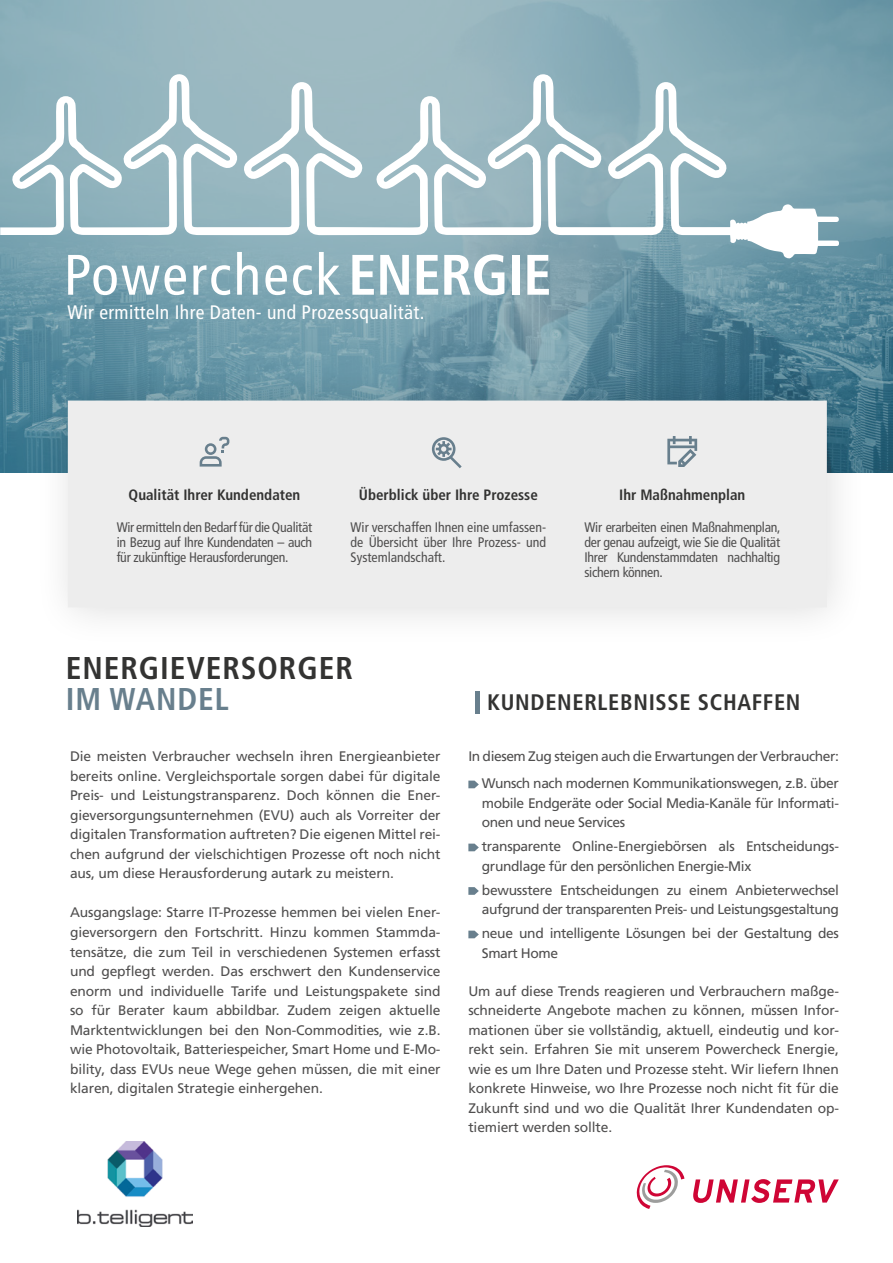
<style>
.page{position:relative;width:893px;height:1263px;background:#fff}
.page>*{position:absolute;margin:0;border:0;box-sizing:border-box;transform-origin:0 0}
.t1{font:condensed 57px "Frutiger LT Com";letter-spacing:.04em;color:#fff}
.t2{font:700 condensed 31.5px "Frutiger LT Com";letter-spacing:.03em;color:#333332}
.t3{font:700 condensed 31.5px "Frutiger LT Com";letter-spacing:.03em;color:#687f8d}
.t4{font:700 condensed 22.5px "Frutiger LT Com";letter-spacing:.03em;color:#333332}
.t5{font:condensed 19.5px "Frutiger LT Com";letter-spacing:.02em;color:#fff}
.t6{font:700 condensed 15px "Frutiger LT Com";color:#333332}
.t7{font:13.8px/19.5px "Frutiger LT Com";letter-spacing:-.03em;color:#504f4f}
.t8{font:condensed 13.8px/15px "Frutiger LT Com";letter-spacing:-.02em;color:#504f4f;text-align:justify}
.s1{font-weight:700}
</style>
<div class="page">
<svg style="left:693px;top:1179px;width:146px;height:24px"></svg>
<svg style="left:637px;top:1165px;width:47px;height:44px"></svg>
<hr style="left:475px;top:691px;width:4px;height:23px;background:#687f8d">
<svg style="left:468px;top:781px;width:11px;height:7px"></svg>
<svg style="left:468px;top:844px;width:11px;height:7px"></svg>
<svg style="left:468px;top:887px;width:11px;height:8px"></svg>
<svg style="left:468px;top:931px;width:11px;height:7px"></svg>
<img style="left:78px;top:1142px;width:115px;height:84px">
<svg style="left:0;top:0;width:893px;height:472px;background:#769fad"></svg>
<svg style="left:0;top:72px;width:839px;height:186px"></svg>
<div style="left:33px;top:365px;width:835px;height:283px;background:#000;opacity:.13"></div>
<div style="left:68px;top:401px;width:759px;height:206px;background:#ededed"></div>
<svg style="left:200px;top:437px;width:29px;height:30px"></svg>
<svg style="left:432px;top:437px;width:30px;height:31px"></svg>
<svg style="left:667px;top:436px;width:30px;height:31px"></svg>
<h1 class="t1" style="left:64px;top:242px;width:489px">Powercheck<span class="s1">ENERGIE</span></h1>
<h3 class="t5" style="left:68px;top:301px;width:358px">Wir ermitteln Ihre Daten- und Prozessqualität.</h3>
<p class="t6" style="left:129px;top:486px;width:173px">Qualität Ihrer Kundendaten</p>
<p class="t8" style="left:117px;top:519px;width:197px">Wir ermitteln den Bedarf für die Qualität in Bezug auf Ihre Kundendaten – auch für zukünftige Herausforderungen.</p>
<p class="t6" style="left:359px;top:486px;width:180px">Überblick über Ihre Prozesse</p>
<p class="t8" style="left:351px;top:519px;width:197px">Wir verschaffen Ihnen eine umfassen&shy;de Übersicht über Ihre Prozess- und Systemlandschaft.</p>
<p class="t6" style="left:619px;top:486px;width:128px">Ihr Maßnahmenplan</p>
<p class="t8" style="left:584px;top:519px;width:198px">Wir erarbeiten einen Maßnahmenplan, der genau aufzeigt, wie Sie die Qualität Ihrer Kundenstammdaten nachhaltig sichern können.</p>
<h2 class="t2" style="left:66px;top:649px;width:289px">ENERGIEVERSORGER</h2>
<h2 class="t3" style="left:66px;top:680px;width:165px">IM WANDEL</h2>
<p class="t7" style="left:70px;top:747px;width:372px;text-align:justify">Die meisten Verbraucher wechseln ihren Energieanbieter bereits online. Vergleichsportale sorgen dabei für digitale Preis- und Leistungstransparenz. Doch können die Ener&shy;gieversorgungsunternehmen (EVU) auch als Vorreiter der digitalen Transformation auftreten? Die eigenen Mittel rei&shy;chen aufgrund der vielschichtigen Prozesse oft noch nicht aus, um diese Herausforderung autark zu meistern.</p>
<p class="t7" style="left:70px;top:903px;width:372px;text-align:justify">Ausgangslage: Starre IT-Prozesse hemmen bei vielen Ener&shy;gieversorgern den Fortschritt. Hinzu kommen Stammda&shy;tensätze, die zum Teil in verschiedenen Systemen erfasst und gepflegt werden. Das erschwert den Kundenservice enorm und individuelle Tarife und Leistungspakete sind so für Berater kaum abbildbar. Zudem zeigen aktuelle Marktentwicklungen bei den Non-Commodities, wie z.B. wie Photovoltaik, Batteriespeicher, Smart Home und E-Mo&shy;bility, dass EVUs neue Wege gehen müssen, die mit einer klaren, digitalen Strategie einhergehen.</p>
<h3 class="t4" style="left:487px;top:688px;width:315px">KUNDENERLEBNISSE SCHAFFEN</h3>
<p class="t7" style="left:468px;top:743px;width:372px;line-height:27px;text-align:right">In diesem Zug steigen auch die Erwartungen der Verbraucher:<br>Wunsch nach modernen Kommunikationswegen, z.B. über</p>
<p class="t7" style="left:482px;top:793px;width:359px">mobile Endgeräte oder Social Media-Kanäle für Informati&shy;onen und neue Services</p>
<p class="t7" style="left:482px;top:837px;width:359px">transparente Online-Energiebörsen als Entscheidungs&shy;grundlage für den persönlichen Energie-Mix</p>
<p class="t7" style="left:482px;top:880px;width:359px">bewusstere Entscheidungen zu einem Anbieterwechsel aufgrund der transparenten Preis- und Leistungsgestaltung</p>
<p class="t7" style="left:482px;top:924px;width:359px">neue und intelligente Lösungen bei der Gestaltung des<br>Smart Home</p>
<p class="t7" style="left:468px;top:981px;width:372px;text-align:justify">Um auf diese Trends reagieren und Verbrauchern maßge&shy;schneiderte Angebote machen zu können, müssen Infor&shy;mationen über sie vollständig, aktuell, eindeutig und kor&shy;rekt sein. Erfahren Sie mit unserem Powercheck Energie, wie es um Ihre Daten und Prozesse steht. Wir liefern Ihnen konkrete Hinweise, wo Ihre Prozesse noch nicht fit für die Zukunft sind und wo die Qualität Ihrer Kundendaten op&shy;tiemiert werden sollte.</p>
</div>
